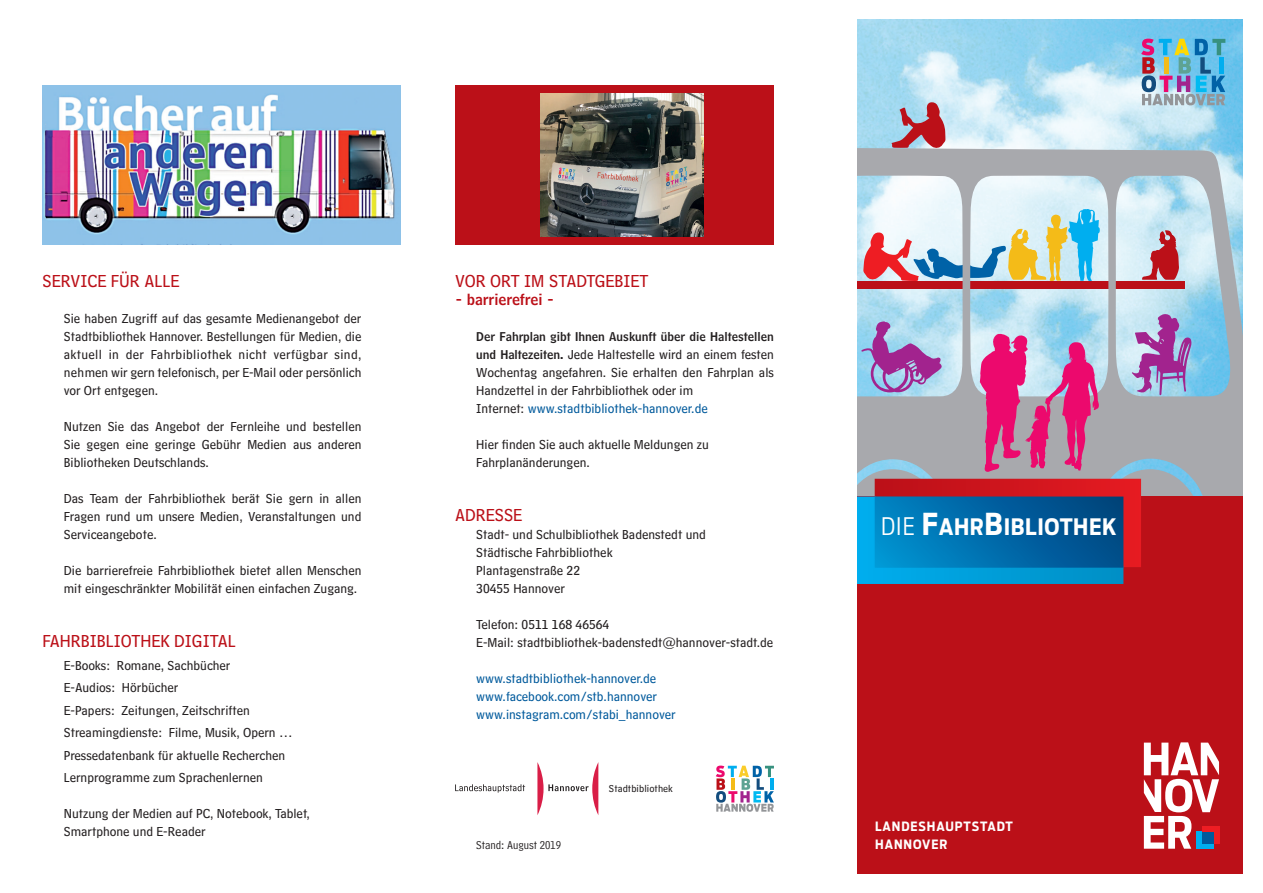
<style>
.page{position:relative;width:1263px;height:893px;background:#fff}
.page>*{position:absolute;margin:0;border:0;box-sizing:border-box;transform-origin:0 0}
.t1{font:700 22.5px "Antenna Cond";letter-spacing:.025em;color:#fff}
.t2{font:18px "HM Text";color:#bb1018}
.t3{font:15px "HM Headline";color:#bb1018}
.t4{font:13.5px/18px "HM Text";color:#231f20}
.t5{font:13.5px/18px "HM Text";color:#005a9c}
.t6{font:700 12.75px/18px "Antenna Cond";letter-spacing:.075em;color:#fff}
.t7{font:12px "HM Headline";color:#231f20}
.t8{font:12px "HM Comment";color:#231f20}
.t9{font:10.35px "HM Text";letter-spacing:.005em;color:#231f20}
.s1{font-family:"HM Headline";font-size:12px}
.s2{color:#005a9c}
.s3{font-weight:300;font-size:24px}
.s4{font-size:30px}
</style>
<div class="page">
<div style="left:455px;top:85px;width:319px;height:159px;background:#bb1018"></div>
<svg style="left:537px;top:762px;width:61px;height:53px"></svg>
<svg style="left:455px;top:784px;width:70px;height:9px"></svg>
<img style="left:43px;top:85px;width:357px;height:159px">
<img style="left:540px;top:94px;width:164px;height:142px">
<svg style="left:716px;top:766px;width:58px;height:46px"></svg>
<img style="left:857px;top:19px;width:386px;height:129px">
<svg style="left:857px;top:148px;width:386px;height:279px;background:#b8c5d0"></svg>
<div style="left:857px;top:427px;width:386px;height:70px;background:#a8a9ad"></div>
<svg style="left:857px;top:469px;width:91px;height:27px"></svg>
<div style="left:857px;top:497px;width:387px;height:377px;background:#bb1018"></div>
<svg style="left:1141px;top:39px;width:84px;height:66px;background:#7ba4be"></svg>
<svg style="left:1144px;top:742px;width:75px;height:107px"></svg>
<svg style="left:1142px;top:230px;width:37px;height:50px;background:#c3747d"></svg>
<svg style="left:861px;top:321px;width:82px;height:71px;background:#a497cc"></svg>
<svg style="left:863px;top:209px;width:237px;height:72px;background:#c1cac7"></svg>
<svg style="left:979px;top:314px;width:226px;height:270px;background:#b6809f"></svg>
<img style="left:875px;top:479px;width:266px;height:88px">
<img style="left:857px;top:496px;width:266px;height:88px">
<img style="left:875px;top:496px;width:248px;height:72px">
<svg style="left:891px;top:102px;width:54px;height:47px;background:#b37b89"></svg>
<h2 class="t2" style="left:43px;top:265px;width:138px">SERVICE FÜR ALLE</h2>
<p class="t4" style="left:64px;top:308px;width:299px;text-align:justify">Sie haben Zugriff auf das gesamte Medienangebot der Stadtbibliothek Hannover. Bestellungen für Medien, die aktuell in der Fahrbibliothek nicht verfügbar sind, nehmen wir gern telefonisch, per E-Mail oder persönlich vor Ort entgegen.</p>
<p class="t4" style="left:64px;top:416px;width:299px;text-align:justify">Nutzen Sie das Angebot der Fernleihe und bestellen Sie gegen eine geringe Gebühr Medien aus anderen Bibliotheken Deutschlands.</p>
<p class="t4" style="left:64px;top:488px;width:299px;text-align:justify">Das Team der Fahrbibliothek berät Sie gern in allen Fragen rund um unsere Medien, Veranstaltungen und Serviceangebote.</p>
<p class="t4" style="left:64px;top:560px;width:299px">Die barrierefreie Fahrbibliothek bietet allen Menschen mit eingeschränkter Mobilität einen einfachen Zugang.</p>
<h2 class="t2" style="left:43px;top:625px;width:195px">FAHRBIBLIOTHEK DIGITAL</h2>
<p class="t4" style="left:64px;top:652px;width:230px;line-height:22.5px">E-Books: Romane, Sachbücher<br>E-Audios: Hörbücher<br>E-Papers: Zeitungen, Zeitschriften Streamingdienste: Filme, Musik, Opern … Pressedatenbank für aktuelle Recherchen Lernprogramme zum Sprachenlernen</p>
<p class="t4" style="left:64px;top:803px;width:248px">Nutzung der Medien auf PC, Notebook, Tablet,<br>Smartphone und E-Reader</p>
<h2 class="t2" style="left:455px;top:265px;width:195px">VOR ORT IM STADTGEBIET</h2>
<p class="t3" style="left:455px;top:287px;width:101px">- barrierefrei -</p>
<p class="t7" style="left:476px;top:327px;width:299px">Der Fahrplan gibt Ihnen Auskunft über die Haltestellen</p>
<p class="t4" style="left:476px;top:344px;width:299px"><span class="s1">und Haltezeiten.</span> Jede Haltestelle wird an einem festen Wochentag angefahren. Sie erhalten den Fahrplan als Handzettel in der Fahrbibliothek oder im<br>Internet: <span class="s2">www.stadtbibliothek-hannover.de</span></p>
<p class="t4" style="left:476px;top:434px;width:234px">Hier finden Sie auch aktuelle Meldungen zu<br>Fahrplanänderungen.</p>
<h2 class="t2" style="left:455px;top:499px;width:69px">ADRESSE</h2>
<p class="t4" style="left:476px;top:524px;width:231px">Stadt- und Schulbibliothek Badenstedt und<br>Städtische Fahrbibliothek<br>Plantagenstraße 22<br>30455 Hannover</p>
<p class="t4" style="left:476px;top:614px;width:298px">Telefon: 0511 168 46564<br>E-Mail: stadtbibliothek-badenstedt@hannover-stadt.de</p>
<p class="t5" style="left:476px;top:668px;width:201px">www.stadtbibliothek-hannover.de www.facebook.com/stb.hannover www.instagram.com/stabi_hannover</p>
<p class="t8" style="left:476px;top:834px;width:86px">Stand: August 2019</p>
<p class="t9" style="left:609px;top:779px;width:65px">Stadtbibliothek</p>
<h1 class="t1" style="left:881px;top:514px;width:237px"><span class="s3">DIE</span> <span class="s4">F</span>AHR<span class="s4">B</span>IBLIOTHEK</h1>
<p class="t6" style="left:875px;top:817px;width:139px">LANDESHAUPTSTADT<br>HANNOVER</p>
</div>
